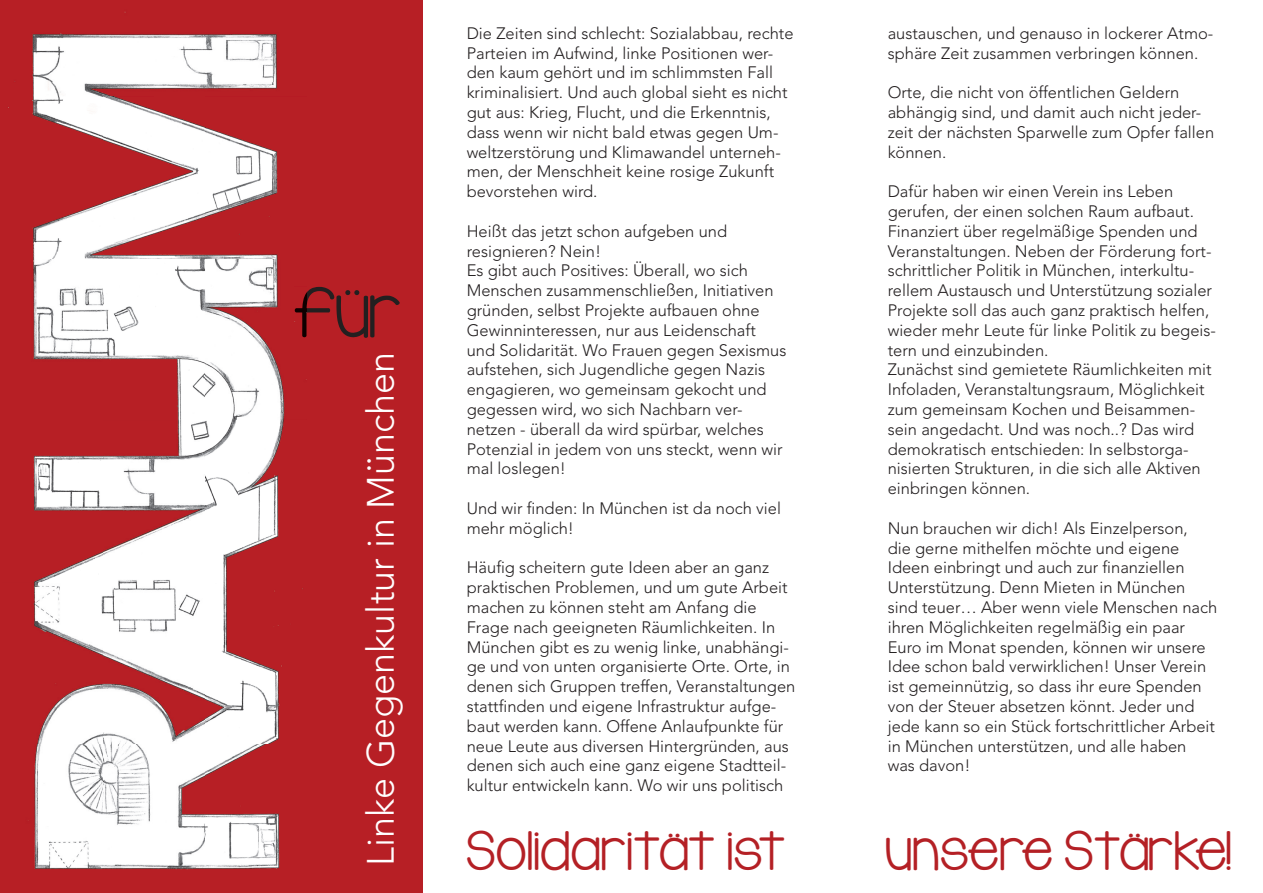
<style>
.page{position:relative;width:1263px;height:893px;background:#fff}
.page>*{position:absolute;margin:0;border:0;box-sizing:border-box;transform-origin:0 0}
.t1{font:56.25px "KG Lego House";color:#231f20}
.t2{font:43.5px "KG Lego House";letter-spacing:.03em;color:#b42025}
.t3{font:300 37.8px "Avenir LT Std";color:#fff}
.t4{font:300 16.5px/19.8px "Avenir LT Std";color:#231f20}
</style>
<div class="page">
<div style="left:0;top:0;width:422px;height:893px;background:#b71f25"></div>
<img style="left:8px;top:12px;width:299px;height:858px">
<img style="left:295px;top:287px;width:12px;height:51px">
<h1 class="t1" style="left:294px;top:275px;width:108px">für</h1>
<h3 class="t3" style="left:358px;top:866px;width:516px;rotate:-90deg">Linke Gegenkultur in München</h3>
<p class="t4" style="left:467px;top:23px;width:328px">Die Zeiten sind schlecht: Sozialabbau, rechte Parteien im Aufwind, linke Positionen wer&shy;den kaum gehört und im schlimmsten Fall kriminalisiert. Und auch global sieht es nicht gut aus: Krieg, Flucht, und die Erkenntnis, dass wenn wir nicht bald etwas gegen Um&shy;weltzerstörung und Klimawandel unterneh&shy;men, der Menschheit keine rosige Zukunft bevorstehen wird.</p>
<p class="t4" style="left:467px;top:221px;width:321px">Heißt das jetzt schon aufgeben und resignieren? Nein!<br>Es gibt auch Positives: Überall, wo sich Menschen zusammenschließen, Initiativen gründen, selbst Projekte aufbauen ohne Gewinninteressen, nur aus Leidenschaft und Solidarität. Wo Frauen gegen Sexismus aufstehen, sich Jugendliche gegen Nazis engagieren, wo gemeinsam gekocht und gegessen wird, wo sich Nachbarn ver&shy;netzen - überall da wird spürbar, welches Potenzial in jedem von uns steckt, wenn wir mal loslegen!</p>
<p class="t4" style="left:467px;top:498px;width:316px">Und wir finden: In München ist da noch viel mehr möglich!</p>
<p class="t4" style="left:467px;top:558px;width:330px">Häufig scheitern gute Ideen aber an ganz praktischen Problemen, und um gute Arbeit machen zu können steht am Anfang die Frage nach geeigneten Räumlichkeiten. In München gibt es zu wenig linke, unabhängi&shy;ge und von unten organisierte Orte. Orte, in denen sich Gruppen treffen, Veranstaltungen stattfinden und eigene Infrastruktur aufge&shy;baut werden kann. Offene Anlaufpunkte für neue Leute aus diversen Hintergründen, aus denen sich auch eine ganz eigene Stadtteil&shy;kultur entwickeln kann. Wo wir uns politisch</p>
<p class="t4" style="left:888px;top:23px;width:327px">austauschen, und genauso in lockerer Atmo&shy;sphäre Zeit zusammen verbringen können.</p>
<p class="t4" style="left:888px;top:83px;width:328px">Orte, die nicht von öffentlichen Geldern abhängig sind, und damit auch nicht jeder&shy;zeit der nächsten Sparwelle zum Opfer fallen können.</p>
<p class="t4" style="left:888px;top:182px;width:330px">Dafür haben wir einen Verein ins Leben gerufen, der einen solchen Raum aufbaut.<br>Finanziert über regelmäßige Spenden und Veranstaltungen. Neben der Förderung fort&shy;schrittlicher Politik in München, interkultu&shy;rellem Austausch und Unterstützung sozialer Projekte soll das auch ganz praktisch helfen, wieder mehr Leute für linke Politik zu begeis&shy;tern und einzubinden.<br>Zunächst sind gemietete Räumlichkeiten mit Infoladen, Veranstaltungsraum, Möglichkeit zum gemeinsam Kochen und Beisammen&shy;sein angedacht. Und was noch..? Das wird demokratisch entschieden: In selbstorga&shy;nisierten Strukturen, in die sich alle Aktiven einbringen können.</p>
<p class="t4" style="left:888px;top:518px;width:331px">Nun brauchen wir dich! Als Einzelperson,<br>die gerne mithelfen möchte und eigene Ideen einbringt und auch zur finanziellen Unterstützung. Denn Mieten in München sind teuer… Aber wenn viele Menschen nach ihren Möglichkeiten regelmäßig ein paar Euro im Monat spenden, können wir unsere Idee schon bald verwirklichen! Unser Verein ist gemeinnützig, so dass ihr eure Spenden von der Steuer absetzen könnt. Jeder und jede kann so ein Stück fortschrittlicher Arbeit in München unterstützen, und alle haben was davon!</p>
<h2 class="t2" style="left:467px;top:822px;width:320px">Solidarität ist</h2>
<h2 class="t2" style="left:885px;top:822px;width:347px">unsere Stärke!</h2>
</div>
